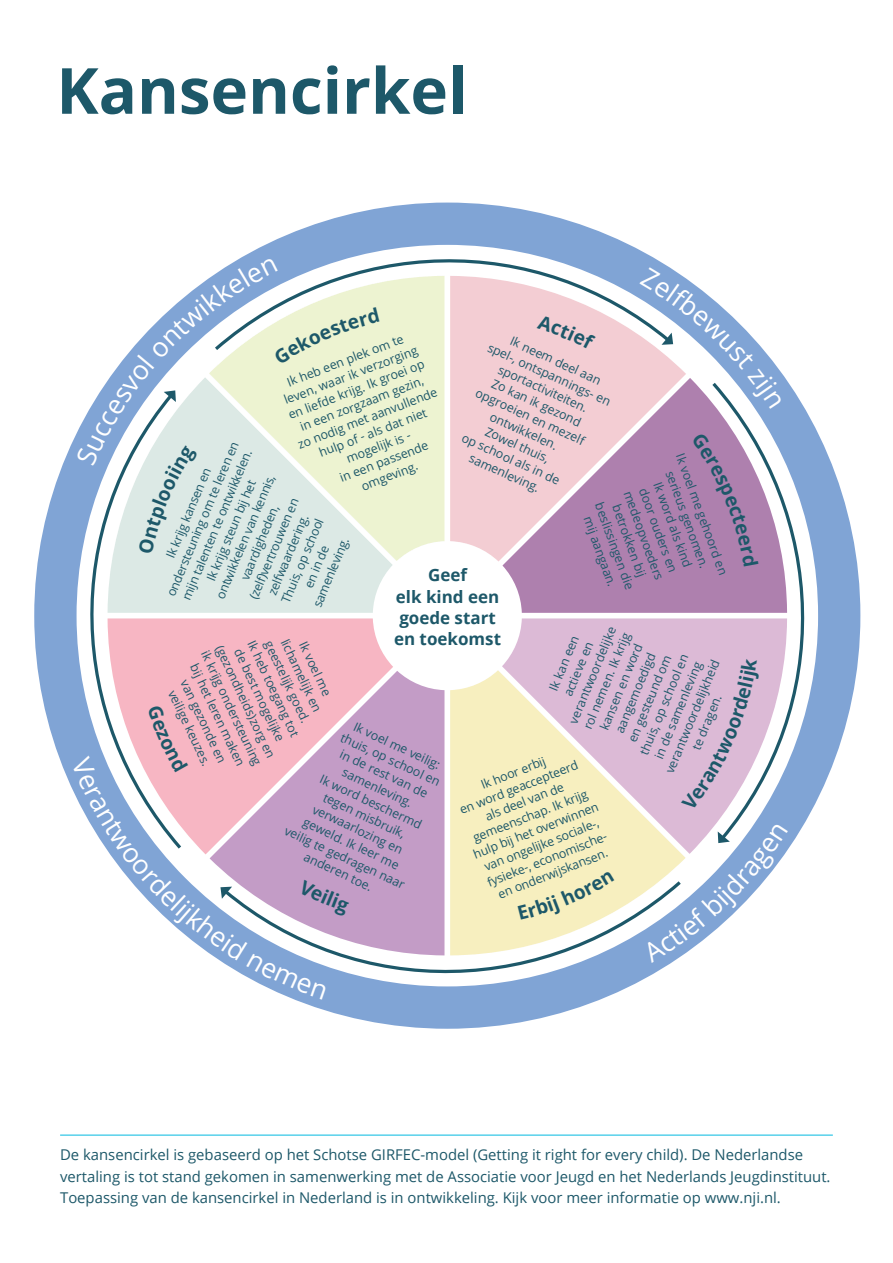
<style>
.page{position:relative;width:893px;height:1263px;background:#fff}
.page>*{position:absolute;margin:0;border:0;box-sizing:border-box;transform-origin:0 0}
.t1{font:700 63.6px "Open Sans";color:#1d5869}
.t2{font:700 16.95px/21.1px "Open Sans";color:#1d5869;text-align:center}
.t3{font:14.85px/21.1px "Open Sans";color:#1d5869}
.t4{font:12.3px/15.5px "Open Sans";color:#1d5869;text-align:center}
</style>
<div class="page">
<div style="left:34px;top:203px;width:826px;height:826px;background:#80a4d5;border-radius:50%"></div>
<div style="left:184px;top:353px;width:608px;height:525px;background:#fff"></div>
<div style="left:450px;top:353px;width:190px;height:208px;background:#f3cdd3"></div>
<div style="left:380px;top:353px;width:64px;height:208px;background:#edf3d1"></div>
<svg style="left:184px;top:377px;width:209px;height:236px;background:#e0ebe3"></svg>
<div style="left:349px;top:671px;width:95px;height:207px;background:#c39cc6"></div>
<svg style="left:184px;top:618px;width:209px;height:236px;background:#e8b1c6"></svg>
<svg style="left:502px;top:618px;width:207px;height:205px;background:#debed8"></svg>
<svg style="left:450px;top:670px;width:236px;height:208px;background:#eedec9"></svg>
<svg style="left:502px;top:378px;width:285px;height:235px;background:#c9a0be"></svg>
<hr style="left:60px;top:1134px;width:773px;height:1px;background:#11bde2">
<svg style="left:62px;top:435px;width:122px;height:351px"></svg>
<svg style="left:709px;top:379px;width:124px;height:464px"></svg>
<svg style="left:240px;top:230px;width:429px;height:123px"></svg>
<svg style="left:293px;top:878px;width:378px;height:124px"></svg>
<svg style="left:640px;top:267px;width:142px;height:142px"></svg>
<div style="left:518px;top:871px;width:96px;height:49px;background:#f7efbf"></div>
<svg style="left:681px;top:657px;width:78px;height:154px;background:#dcbdd7"></svg>
<svg style="left:76px;top:258px;width:304px;height:296px"></svg>
<div style="left:537px;top:315px;width:59px;height:35px;background:#f3cdd3"></div>
<div style="left:692px;top:432px;width:66px;height:134px;background:#ae80ae"></div>
<svg style="left:71px;top:705px;width:278px;height:294px"></svg>
<svg style="left:642px;top:823px;width:146px;height:140px"></svg>
<p class="t1" style="left:56px;top:46px;width:413px">Kansencirkel</p>
<p class="t4" style="left:273px;top:379px;width:150px;rotate:-21deg">Ik heb een plek om te leven, waar ik verzorging en liefde krijg. Ik groei op in een zorgzaam gezin,<br>zo nodig met aanvullende hulp of - als dat niet mogelijk is -<br>in een passende omgeving.</p>
<p class="t4" style="left:499px;top:325px;width:135px;rotate:25deg">Ik neem deel aan<br>spel-, ontspannings- en sportactiviteiten.<br>Zo kan ik gezond opgroeien en mezelf ontwikkelen.<br>Zowel thuis,<br>op school als in de samenleving.</p>
<p class="t4" style="left:149px;top:586px;width:168px;rotate:-67deg">Ik krijg kansen en ondersteuning om te leren en mijn talenten te ontwikkelen.<br>Ik krijg steun bij het ontwikkelen van kennis, vaardigheden, (zelf)vertrouwen en zelfwaardering.<br>Thuis, op school<br>en in de<br>samenleving.</p>
<p class="t4" style="left:687px;top:451px;width:130px;rotate:70deg">Ik voel me gehoord en serieus genomen.<br>Ik word als kind</p>
<p class="t4" style="left:651px;top:485px;width:90px;rotate:70deg">door ouders en</p>
<p class="t4" style="left:635px;top:488px;width:96px;rotate:70deg">medeopvoeders</p>
<p class="t4" style="left:607px;top:500px;width:93px;rotate:70deg">beslissingen die</p>
<p class="t4" style="left:624px;top:502px;width:77px;rotate:70deg">betrokken bij</p>
<p class="t4" style="left:595px;top:514px;width:75px;rotate:70deg">mij aangaan.</p>
<p class="t2" style="left:394px;top:564px;width:108px">Geef<br>elk kind een goede start en toekomst</p>
<p class="t4" style="left:533px;top:715px;width:124px;rotate:-67deg">Ik kan een<br>actieve en verantwoordelijke rol nemen. Ik krijg kansen en word aangemoedigd<br>en gesteund om thuis, op school en<br>in de samenleving verantwoordelijkheid te dragen.</p>
<p class="t4" style="left:292px;top:636px;width:80px;rotate:65deg">lichamelijk en</p>
<p class="t4" style="left:259px;top:637px;width:106px;rotate:65deg">Ik heb toegang tot</p>
<p class="t4" style="left:276px;top:638px;width:90px;rotate:65deg">geestelijk goed.</p>
<p class="t4" style="left:310px;top:639px;width:60px;rotate:65deg">Ik voel me</p>
<p class="t4" style="left:240px;top:635px;width:127px;rotate:65deg">de best mogelijke (gezondheids)zorg en ik krijg ondersteuning bij het leren maken van gezonde en veilige keuzes.</p>
<p class="t4" style="left:341px;top:710px;width:133px;rotate:25deg">Ik voel me veilig:<br>thuis, op school en<br>in de rest van de samenleving.<br>Ik word beschermd tegen misbruik, verwaarlozing en geweld. Ik leer me veilig te gedragen naar anderen toe.</p>
<p class="t4" style="left:449px;top:789px;width:135px;rotate:-21deg">Ik hoor erbij<br>en word geaccepteerd als deel van de gemeenschap. Ik krijg hulp bij het overwinnen van ongelijke sociale-, fysieke-, economische&shy;en onderwijskansen.</p>
<p class="t3" style="left:60px;top:1144px;width:772px">De kansencirkel is gebaseerd op het Schotse GIRFEC-model (Getting it right for every child). De Nederlandse vertaling is tot stand gekomen in samenwerking met de Associatie voor Jeugd en het Nederlands Jeugdinstituut.<br>Toepassing van de kansencirkel in Nederland is in ontwikkeling. Kijk voor meer informatie op www.nji.nl.</p>
</div>
